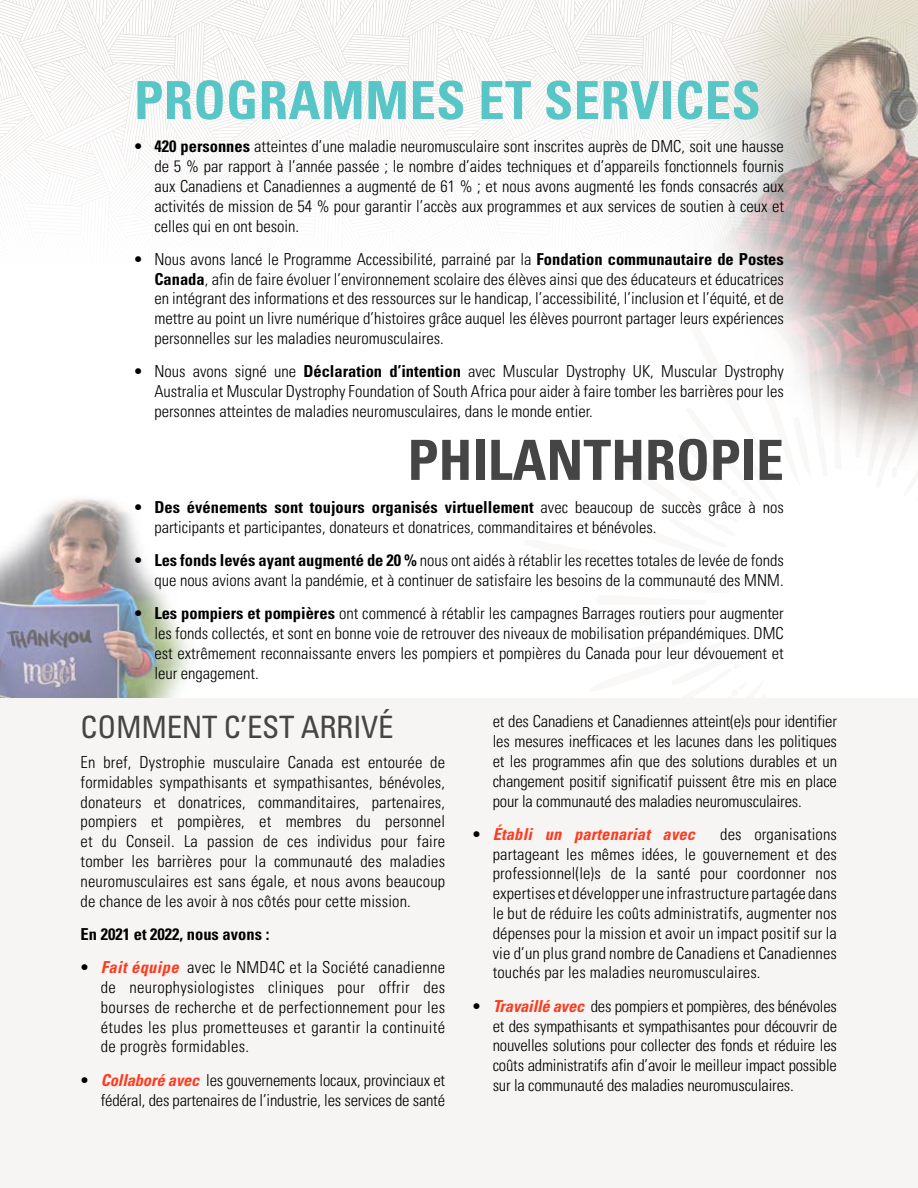
<style>
.page{position:relative;width:918px;height:1188px;background:#fff}
.page>*{position:absolute;margin:0;border:0;box-sizing:border-box;transform-origin:0 0}
.t1{font:700 condensed 55.5px "Univers LT Pro";color:#454545}
.t2{font:700 condensed 52.5px "Univers LT Pro";letter-spacing:.01em;color:#58c5c7}
.t3{font:condensed 30.9px "Univers LT Pro";letter-spacing:-.01em;color:#454545}
.t4{font:300 condensed 16.5px/19.8px "Univers LT Pro";color:#000;text-align:justify}
.t5{font:italic 700 condensed 16.5px "Univers LT Pro";letter-spacing:.01em;color:#fe3b1f}
.t6{font:700 condensed 16.5px "Univers LT Pro";color:#000}
.s1{font-weight:700}
.s2{font-weight:700;font-style:italic;color:#fe3b1f}
.s3{font-weight:300;font-style:normal;color:#000}
</style>
<div class="page">
<svg style="left:1px;top:0;width:444px;height:216px"></svg>
<img style="left:0;top:498px;width:208px;height:201px">
<img style="left:0;top:2px;width:1px;height:193px">
<div style="left:0;top:699px;width:918px;height:489px;background:#f6f5f4"></div>
<img style="left:445px;top:0;width:473px;height:462px">
<h2 class="t2" style="left:134px;top:68px;width:628px">PROGRAMMES ET SERVICES</h2>
<p class="t4" style="left:154px;top:136px;width:631px;text-indent:-20px">• <span class="s1">420 personnes</span> atteintes d’une maladie neuromusculaire sont inscrites auprès de DMC, soit une hausse de 5 % par rapport à l’année passée ; le nombre d’aides techniques et d’appareils fonctionnels fournis aux Canadiens et Canadiennes a augmenté de 61 % ; et nous avons augmenté les fonds consacrés aux activités de mission de 54 % pour garantir l’accès aux programmes et aux services de soutien à ceux et celles qui en ont besoin.</p>
<p class="t4" style="left:154px;top:248px;width:631px;text-indent:-20px">• Nous avons lancé le Programme Accessibilité, parrainé par la <span class="s1">Fondation communautaire de Postes Canada</span>, afin de faire évoluer l’environnement scolaire des élèves ainsi que des éducateurs et éducatrices en intégrant des informations et des ressources sur le handicap, l’accessibilité, l’inclusion et l’équité, et de mettre au point un livre numérique d’histoires grâce auquel les élèves pourront partager leurs expériences personnelles sur les maladies neuromusculaires.</p>
<p class="t4" style="left:154px;top:361px;width:631px;text-indent:-20px">• Nous avons signé une <span class="s1">Déclaration d’intention</span> avec Muscular Dystrophy UK, Muscular Dystrophy Australia et Muscular Dystrophy Foundation of South Africa pour aider à faire tomber les barrières pour les personnes atteintes de maladies neuromusculaires, dans le monde entier.</p>
<h1 class="t1" style="left:408px;top:426px;width:378px">PHILANTHROPIE</h1>
<p class="t4" style="left:154px;top:497px;width:631px;text-indent:-20px">• <span class="s1">Des événements sont toujours organisés virtuellement</span> avec beaucoup de succès grâce à nos participants et participantes, donateurs et donatrices, commanditaires et bénévoles.</p>
<p class="t4" style="left:134px;top:550px;width:651px;text-align:right">• <span class="s1">Les fonds levés ayant augmenté de 20 %</span> nous ont aidés à rétablir les recettes totales de levée de fonds que nous avions avant la pandémie, et à continuer de satisfaire les besoins de la communauté des MNM.</p>
<p class="t4" style="left:154px;top:603px;width:631px;text-indent:-20px">• <span class="s1">Les pompiers et pompières</span> ont commencé à rétablir les campagnes Barrages routiers pour augmenter les fonds collectés, et sont en bonne voie de retrouver des niveaux de mobilisation prépandémiques. DMC est extrêmement reconnaissante envers les pompiers et pompières du Canada pour leur dévouement et leur engagement.</p>
<h3 class="t3" style="left:81px;top:707px;width:314px">COMMENT C’EST ARRIVÉ</h3>
<p class="t4" style="left:81px;top:751px;width:366px">En bref, Dystrophie musculaire Canada est entourée de formidables sympathisants et sympathisantes, bénévoles, donateurs et donatrices, commanditaires, partenaires, pompiers et pompières, et membres du personnel et du Conseil. La passion de ces individus pour faire tomber les barrières pour la communauté des maladies neuromusculaires est sans égale, et nous avons beaucoup de chance de les avoir à nos côtés pour cette mission.</p>
<p class="t6" style="left:81px;top:924px;width:190px">En 2021 et 2022, nous avons :</p>
<p class="t4" style="left:101px;top:957px;width:346px;text-indent:-20px">• <span class="s2">Fait équipe</span> avec le NMD4C et la Société canadienne de neurophysiologistes cliniques pour offrir des bourses de recherche et de perfectionnement pour les études les plus prometteuses et garantir la continuité de progrès formidables.</p>
<p class="t4" style="left:81px;top:1069px;width:366px;text-align:right">• <span class="s2">Collaboré avec</span> les gouvernements locaux, provinciaux et fédéral, des partenaires de l’industrie, les services de santé</p>
<p class="t4" style="left:493px;top:711px;width:346px">et des Canadiens et Canadiennes atteint(e)s pour identifier les mesures inefficaces et les lacunes dans les politiques et les programmes afin que des solutions durables et un changement positif significatif puissent être mis en place pour la communauté des maladies neuromusculaires.</p>
<p class="t5" style="left:473px;top:824px;width:224px"><span class="s3">•</span> Établi un partenariat avec</p>
<p class="t4" style="left:493px;top:823px;width:346px;text-indent:228px">des organisations partageant les mêmes idées, le gouvernement et des professionnel(le)s de la santé pour coordonner nos expertises et développer une infrastructure partagée dans le but de réduire les coûts administratifs, augmenter nos dépenses pour la mission et avoir un impact positif sur la vie d’un plus grand nombre de Canadiens et Canadiennes touchés par les maladies neuromusculaires.</p>
<p class="t4" style="left:493px;top:995px;width:346px;text-indent:-20px">• <span class="s2">Travaillé avec</span> des pompiers et pompières, des bénévoles et des sympathisants et sympathisantes pour découvrir de nouvelles solutions pour collecter des fonds et réduire les coûts administratifs afin d’avoir le meilleur impact possible sur la communauté des maladies neuromusculaires.</p>
</div>
